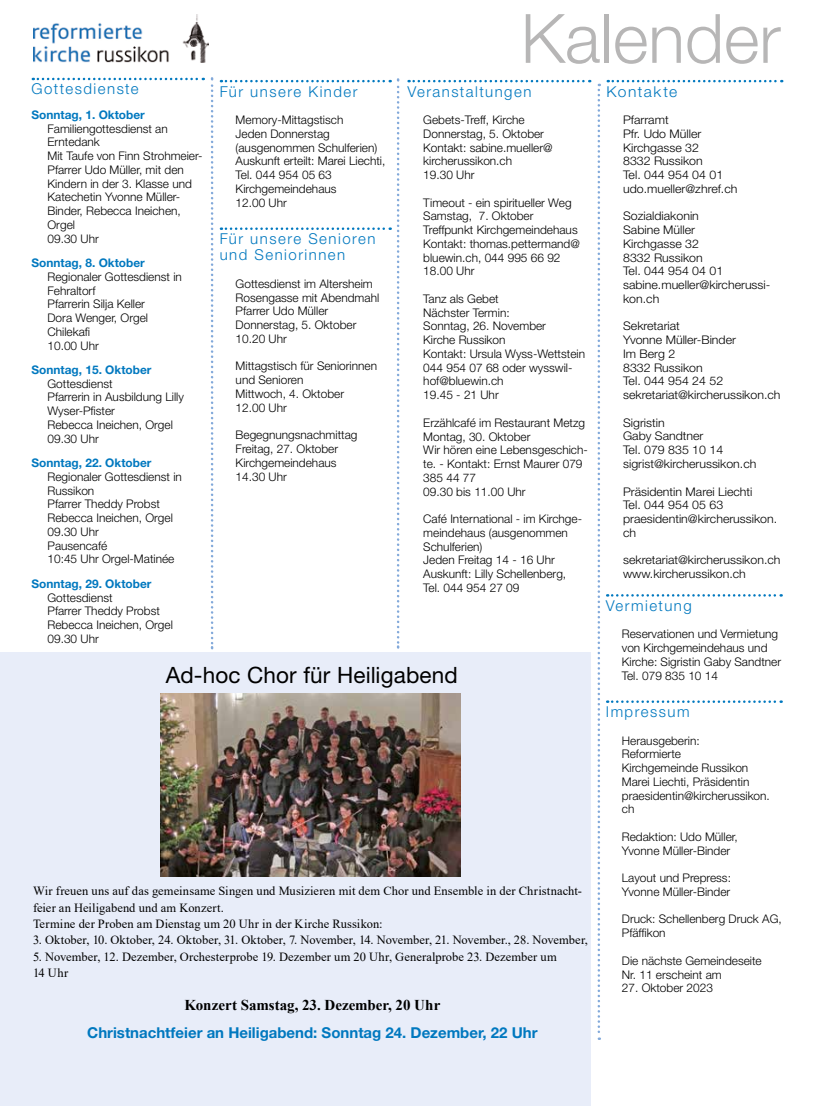
<style>
.page{position:relative;width:815px;height:1106px;background:#fff}
.page>*{position:absolute;margin:0;border:0;box-sizing:border-box;transform-origin:0 0}
.t1{font:300 68.12px "Helvetica Neue LT Pro";color:#b7b6b6}
.t2{font:22.5px "Helvetica Neue LT Pro";letter-spacing:.005em;color:#000}
.t3{font:300 15px/16.2px "Helvetica Neue LT Pro";letter-spacing:.1em;color:#0078bf}
.t4{font:700 15px "Helvetica Neue LT Pro";color:#0078bf}
.t5{font:700 15px "Times New Roman";color:#000}
.t6{font:300 15px "Helvetica Neue LT Pro";letter-spacing:.1em;color:#0078bf;scale:1.04 1}
.t7{font:12.5px/16.2px "Times New Roman";letter-spacing:.01em;color:#000}
.t8{font:300 11.88px/13.8px "Helvetica Neue LT Pro";color:#000}
.t9{font:300 11.88px/13.8px "Helvetica Neue LT Pro";color:#000;scale:1.04 1}
.t10{font:700 11.88px "Helvetica Neue LT Pro";color:#0078bf}
</style>
<div class="page">
<div style="left:0;top:652px;width:590px;height:454px;background:#e8edf9"></div>
<svg style="left:598px;top:84px;width:2px;height:956px"></svg>
<svg style="left:33px;top:78px;width:171px;height:2px"></svg>
<svg style="left:221px;top:80px;width:170px;height:2px"></svg>
<svg style="left:221px;top:227px;width:170px;height:3px"></svg>
<svg style="left:608px;top:80px;width:174px;height:2px"></svg>
<svg style="left:607px;top:594px;width:175px;height:2px"></svg>
<svg style="left:607px;top:700px;width:175px;height:3px"></svg>
<img style="left:33px;top:14px;width:175px;height:49px">
<svg style="left:409px;top:80px;width:181px;height:2px"></svg>
<svg style="left:397px;top:79px;width:2px;height:569px"></svg>
<svg style="left:211px;top:78px;width:2px;height:571px"></svg>
<img style="left:161px;top:694px;width:300px;height:182px">
<h1 class="t1" style="left:521px;top:-3px;width:261px">Kalender</h1>
<p class="t3" style="left:32px;top:81px;width:109px">Gottesdienste</p>
<p class="t10" style="left:32px;top:107px;width:115px">Sonntag, 1. Oktober</p>
<p class="t8" style="left:48px;top:121px;width:157px">Familiengottesdienst an<br>Erntedank<br>Mit Taufe von Finn Strohmeier-<br>Pfarrer Udo Müller, mit den<br>Kindern in der 3. Klasse und<br>Katechetin Yvonne Müller-<br>Binder, Rebecca Ineichen,<br>Orgel<br>09.30 Uhr</p>
<p class="t10" style="left:32px;top:255px;width:115px">Sonntag, 8. Oktober</p>
<p class="t8" style="left:48px;top:269px;width:136px">Regionaler Gottesdienst in<br>Fehraltorf<br>Pfarrerin Silja Keller<br>Dora Wenger, Orgel<br>Chilekafi<br>10.00 Uhr</p>
<p class="t10" style="left:32px;top:362px;width:121px">Sonntag, 15. Oktober</p>
<p class="t8" style="left:48px;top:376px;width:138px">Gottesdienst<br>Pfarrerin in Ausbildung Lilly<br>Wyser-Pfister<br>Rebecca Ineichen, Orgel<br>09.30 Uhr</p>
<p class="t10" style="left:32px;top:455px;width:121px">Sonntag, 22. Oktober</p>
<p class="t8" style="left:48px;top:469px;width:136px">Regionaler Gottesdienst in<br>Russikon<br>Pfarrer Theddy Probst<br>Rebecca Ineichen, Orgel<br>09.30 Uhr<br>Pausencafé<br>10:45 Uhr Orgel-Matinée</p>
<p class="t10" style="left:32px;top:576px;width:121px">Sonntag, 29. Oktober</p>
<p class="t8" style="left:48px;top:590px;width:127px">Gottesdienst<br>Pfarrer Theddy Probst<br>Rebecca Ineichen, Orgel<br>09.30 Uhr</p>
<p class="t3" style="left:220px;top:83px;width:139px">Für unsere Kinder</p>
<p class="t8" style="left:236px;top:113px;width:151px">Memory-Mittagstisch<br>Jeden Donnerstag (ausgenommen Schulferien)<br>Auskunft erteilt: Marei Liechti,<br>Tel. 044 954 05 63<br>Kirchgemeindehaus<br>12.00 Uhr</p>
<p class="t3" style="left:220px;top:230px;width:157px">Für unsere Senioren und Seniorinnen</p>
<p class="t8" style="left:236px;top:276px;width:145px">Gottesdienst im Altersheim<br>Rosengasse mit Abendmahl<br>Pfarrer Udo Müller<br>Donnerstag, 5. Oktober<br>10.20 Uhr</p>
<p class="t8" style="left:236px;top:359px;width:143px">Mittagstisch für Seniorinnen und Senioren<br>Mittwoch, 4. Oktober<br>12.00 Uhr</p>
<p class="t8" style="left:236px;top:428px;width:123px">Begegnungsnachmittag<br>Freitag, 27. Oktober<br>Kirchgemeindehaus<br>14.30 Uhr</p>
<p class="t3" style="left:407px;top:83px;width:126px">Veranstaltungen</p>
<p class="t8" style="left:423px;top:113px;width:131px">Gebets-Treff, Kirche<br>Donnerstag, 5. Oktober<br>Kontakt: sabine.mueller@ kircherussikon.ch<br>19.30 Uhr</p>
<p class="t8" style="left:423px;top:195px;width:158px">Timeout - ein spiritueller Weg<br>Samstag, 7. Oktober<br>Treffpunkt Kirchgemeindehaus<br>Kontakt: thomas.pettermand@ bluewin.ch, 044 995 66 92<br>18.00 Uhr</p>
<p class="t8" style="left:423px;top:291px;width:163px">Tanz als Gebet<br>Nächster Termin:<br>Sonntag, 26. November<br>Kirche Russikon<br>Kontakt: Ursula Wyss-Wettstein<br>044 954 07 68 oder wysswil&shy;hof@bluewin.ch<br>19.45 - 21 Uhr</p>
<p class="t8" style="left:423px;top:415px;width:166px">Erzählcafé im Restaurant Metzg<br>Montag, 30. Oktober<br>Wir hören eine Lebensgeschich&shy;te. - Kontakt: Ernst Maurer 079<br>385 44 77<br>09.30 bis 11.00 Uhr</p>
<p class="t8" style="left:423px;top:511px;width:160px">Café International - im Kirchge&shy;meindehaus (ausgenommen<br>Schulferien)<br>Jeden Freitag 14 - 16 Uhr<br>Auskunft: Lilly Schellenberg,<br>Tel. 044 954 27 09</p>
<h2 class="t2" style="left:166px;top:660px;width:294px">Ad-hoc Chor für Heiligabend</h2>
<p class="t7" style="left:33px;top:882px;width:550px">Wir freuen uns auf das gemeinsame Singen und Musizieren mit dem Chor und Ensemble in der Christnacht&shy;feier an Heiligabend und am Konzert.<br>Termine der Proben am Dienstag um 20 Uhr in der Kirche Russikon:</p>
<p class="t7" style="left:33px;top:931px;width:556px">3. Oktober, 10. Oktober, 24. Oktober, 31. Oktober, 7. November, 14. November, 21. November., 28. November,</p>
<p class="t7" style="left:33px;top:948px;width:525px">5. November, 12. Dezember, Orchesterprobe 19. Dezember um 20 Uhr, Generalprobe 23. Dezember um<br>14 Uhr</p>
<p class="t5" style="left:184px;top:993px;width:257px">Konzert Samstag, 23. Dezember, 20 Uhr</p>
<p class="t4" style="left:87px;top:1022px;width:452px">Christnachtfeier an Heiligabend: Sonntag 24. Dezember, 22 Uhr</p>
<p class="t6" style="left:606px;top:82px;width:70px">Kontakte</p>
<p class="t9" style="left:623px;top:113px;width:111px">Pfarramt<br>Pfr. Udo Müller<br>Kirchgasse 32<br>8332 Russikon<br>Tel. 044 954 04 01 udo.mueller@zhref.ch</p>
<p class="t9" style="left:623px;top:209px;width:143px">Sozialdiakonin<br>Sabine Müller<br>Kirchgasse 32<br>8332 Russikon<br>Tel. 044 954 04 01 sabine.mueller@kircherussi&shy;kon.ch</p>
<p class="t9" style="left:623px;top:319px;width:153px">Sekretariat<br>Yvonne Müller-Binder<br>Im Berg 2<br>8332 Russikon<br>Tel. 044 954 24 52 sekretariat@kircherussikon.ch</p>
<p class="t9" style="left:623px;top:415px;width:130px">Sigristin<br>Gaby Sandtner<br>Tel. 079 835 10 14 sigrist@kircherussikon.ch</p>
<p class="t9" style="left:623px;top:484px;width:150px">Präsidentin Marei Liechti<br>Tel. 044 954 05 63 praesidentin@kircherussikon. ch</p>
<p class="t9" style="left:623px;top:553px;width:153px">sekretariat@kircherussikon.ch www.kircherussikon.ch</p>
<p class="t3" style="left:606px;top:597px;width:87px">Vermietung</p>
<p class="t8" style="left:622px;top:627px;width:161px">Reservationen und Vermietung von Kirchgemeindehaus und<br>Kirche: Sigristin Gaby Sandtner<br>Tel. 079 835 10 14</p>
<p class="t3" style="left:606px;top:703px;width:85px">Impressum</p>
<p class="t8" style="left:622px;top:733px;width:150px">Herausgeberin:<br>Reformierte<br>Kirchgemeinde Russikon<br>Marei Liechti, Präsidentin praesidentin@kircherussikon. ch</p>
<p class="t8" style="left:622px;top:829px;width:117px">Redaktion: Udo Müller,<br>Yvonne Müller-Binder</p>
<p class="t8" style="left:622px;top:870px;width:111px">Layout und Prepress:<br>Yvonne Müller-Binder</p>
<p class="t8" style="left:622px;top:912px;width:161px">Druck: Schellenberg Druck AG,<br>Pfäffikon</p>
<p class="t8" style="left:622px;top:953px;width:141px">Die nächste Gemeindeseite<br>Nr. 11 erscheint am</p>
<p class="t8" style="left:622px;top:980px;width:93px">27. Oktober 2023</p>
</div>
